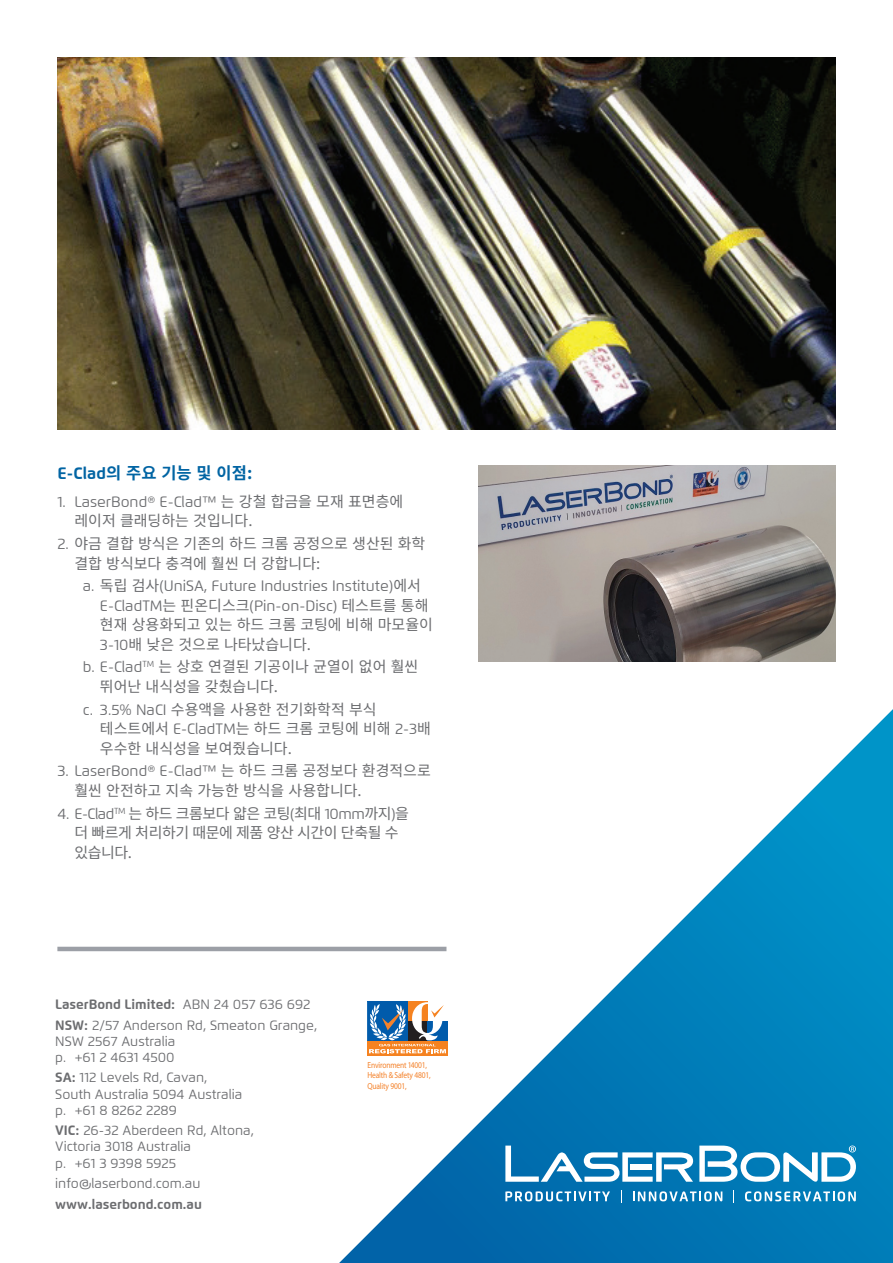
<style>
.page{position:relative;width:893px;height:1263px;background:#fff}
.page>*{position:absolute;margin:0;border:0;box-sizing:border-box;transform-origin:0 0}
.body_-_bold{font:700 16.5px "Noto Sans CJ Kkr";color:#0164a3}
.indents{font:15px/19.5px "Noto Sans CJ Kkr";color:#6c6d70}
.indents_Lv2{font:15px/19.5px "Flexo";color:#6c6d70}
.indents_Lv2-2{font:15px/19.5px "Noto Sans CJ Kkr";color:#6c6d70}
.indents-2{font:15px/19.5px "Noto Sans CJ Kkr";letter-spacing:-.03em;color:#6c6d70}
.t1{font:13.5px/16.2px "Flexo";color:#6c6d70}
.t2{font:700 13.5px "Flexo";color:#6c6d70}
.t3{font:8.85px/10.5px "Myriad Pro";letter-spacing:-.02em;color:#f4822b;scale:.85 1}
.s1{font-family:"Flexo"}
.s2{font-family:"Noto Sans CJ Kkr"}
.s3{font-weight:400}
.s4{font-weight:700}
</style>
<div class="page">
<svg style="left:339px;top:709px;width:554px;height:554px"></svg>
<svg style="left:505px;top:1145px;width:188px;height:37px"></svg>
<svg style="left:699px;top:1145px;width:157px;height:37px"></svg>
<svg style="left:505px;top:1191px;width:105px;height:10px"></svg>
<svg style="left:633px;top:1191px;width:89px;height:10px"></svg>
<svg style="left:745px;top:1191px;width:111px;height:10px"></svg>
<svg style="left:734px;top:1190px;width:1px;height:12px"></svg>
<svg style="left:621px;top:1190px;width:1px;height:12px"></svg>
<img style="left:479px;top:466px;width:357px;height:195px">
<img style="left:57px;top:57px;width:779px;height:372px">
<hr style="left:57px;top:947px;width:389px;height:4px;background:#9c9fa6">
<div style="left:367px;top:1001px;width:81px;height:55px;background:#fff"></div>
<div style="left:407px;top:1001px;width:21px;height:20px;background:#f58220"></div>
<div style="left:428px;top:1021px;width:20px;height:20px;background:#015bab"></div>
<div style="left:368px;top:1001px;width:39px;height:40px;border:1px solid #015bab"></div>
<svg style="left:367px;top:1041px;width:81px;height:15px"></svg>
<svg style="left:369px;top:1002px;width:77px;height:51px"></svg>
<p class="body_-_bold" style="left:57px;top:463px;width:197px"><span class="s1">E-Clad</span>의 주요 기능 및 이점:</p>
<p class="indents" style="left:74px;top:492px;width:330px;text-indent:-17px"><span class="s1">1. LaserBond® E-Clad™</span> 는 강철 합금을 모재 표면층에 레이저 클래딩하는 것입니다.</p>
<p class="indents" style="left:74px;top:534px;width:353px;text-indent:-17px"><span class="s1">2.</span> 야금 결합 방식은 기존의 하드 크롬 공정으로 생산된 화학 결합 방식보다 충격에 훨씬 더 강합니다:</p>
<p class="indents_Lv2" style="left:100px;top:576px;width:334px;text-indent:-17px">a. <span class="s2">독립 검사</span>(UniSA, Future Industries Institute)<span class="s2">에서 </span>E-CladTM<span class="s2">는 핀온디스크</span>(Pin-on-Disc) <span class="s2">테스트를 통해 현재 상용화되고 있는 하드 크롬 코팅에 비해 마모율이 </span>3-10<span class="s2">배 낮은 것으로 나타났습니다.</span></p>
<p class="indents_Lv2-2" style="left:100px;top:657px;width:320px;text-indent:-17px"><span class="s1">b. E-Clad</span><sup>TM</sup> 는 상호 연결된 기공이나 균열이 없어 훨씬 뛰어난 내식성을 갖췄습니다.</p>
<p class="indents_Lv2-2" style="left:100px;top:700px;width:333px;text-indent:-17px"><span class="s1">c. 3.5% NaCI</span> 수용액을 사용한 전기화학적 부식 테스트에서 <span class="s1">E-CladTM</span>는 하드 크롬 코팅에 비해 <span class="s1">2-3</span>배 우수한 내식성을 보여줬습니다.</p>
<p class="indents" style="left:74px;top:761px;width:358px;text-indent:-17px"><span class="s1">3. LaserBond® E-Clad™</span> 는 하드 크롬 공정보다 환경적으로 훨씬 안전하고 지속 가능한 방식을 사용합니다.</p>
<p class="indents-2" style="left:74px;top:803px;width:336px;text-indent:-17px"><span class="s1">4. E-Clad</span><sup>TM</sup> 는 하드 크롬보다 얇은 코팅<span class="s1">(</span>최대 <span class="s1">10mm</span>까지<span class="s1">)</span>을 더 빠르게 처리하기 때문에 제품 양산 시간이 단축될 수 있습니다.</p>
<p class="t2" style="left:55px;top:996px;width:257px">LaserBond Limited: <span class="s3">ABN 24 057 636 692</span></p>
<p class="t1" style="left:55px;top:1016px;width:263px"><span class="s4">NSW:</span> 2/57 Anderson Rd, Smeaton Grange,<br>NSW 2567 Australia<br>p. +61 2 4631 4500</p>
<p class="t1" style="left:55px;top:1069px;width:189px"><span class="s4">SA:</span> 112 Levels Rd, Cavan,<br>South Australia 5094 Australia p. +61 8 8262 2289</p>
<p class="t1" style="left:55px;top:1122px;width:200px"><span class="s4">VIC:</span> 26-32 Aberdeen Rd, Altona,<br>Victoria 3018 Australia<br>p. +61 3 9398 5925</p>
<p class="t1" style="left:55px;top:1175px;width:147px">info@laserbond.com.au</p>
<p class="t2" style="left:55px;top:1195px;width:148px">www.laserbond.com.au</p>
<p class="t3" style="left:367px;top:1059px;width:76px">Environment 14001,<br>Health &amp; Safety 4801,<br>Quality 9001,</p>
</div>
